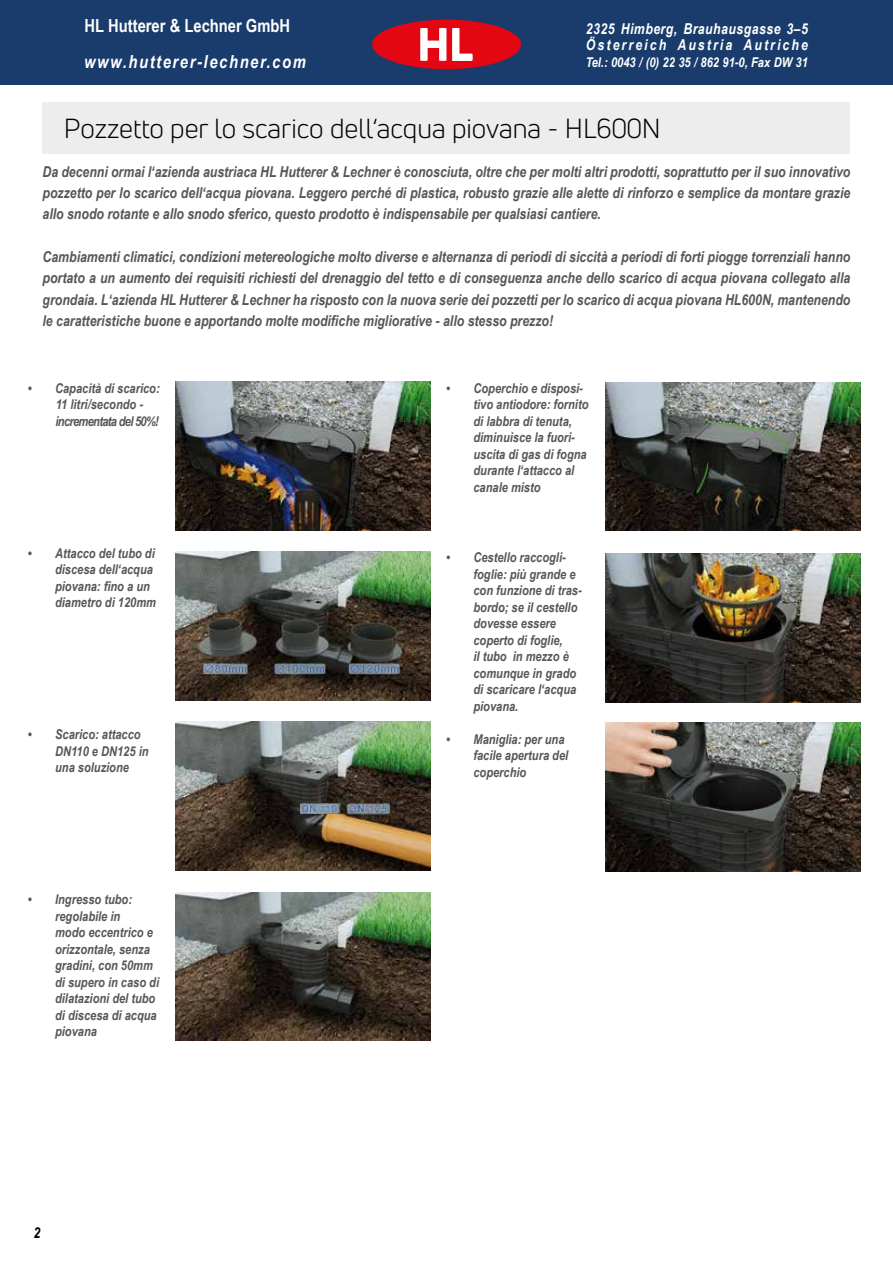
<style>
.page{position:relative;width:893px;height:1263px;background:#fff}
.page>*{position:absolute;margin:0;border:0;box-sizing:border-box;transform-origin:0 0}
.t1{font:27px "Uni Neue";color:#000}
.t2{font:700 18px/30px "Arial Narrow";color:#fff}
.t3{font:italic 700 18px "Arial Narrow";letter-spacing:.09em;color:#fff}
.t4{font:italic 700 15px/21.3px "Arial Narrow";color:#575756;text-align:justify}
.t5{font:italic 700 15px/16.5px "Arial Narrow";letter-spacing:.14em;color:#fff}
.t6{font:italic 700 15px "Arial Narrow";color:#000}
.t7{font:italic 700 13.5px/16.5px "Arial Narrow";color:#575756}
.t8{font:italic 700 13.5px "Arial Narrow";color:#fff}
</style>
<div class="page">
<div style="left:0;top:0;width:893px;height:85px;background:#193c6c"></div>
<div style="left:372px;top:20px;width:149px;height:49px;background:#e30613;border-radius:50%"></div>
<svg style="left:452px;top:28px;width:21px;height:33px"></svg>
<svg style="left:420px;top:28px;width:26px;height:33px"></svg>
<img style="left:175px;top:382px;width:255px;height:149px">
<img style="left:175px;top:552px;width:255px;height:149px">
<img style="left:175px;top:722px;width:255px;height:149px">
<img style="left:175px;top:892px;width:255px;height:149px">
<img style="left:605px;top:382px;width:256px;height:149px">
<img style="left:605px;top:554px;width:256px;height:148px">
<img style="left:605px;top:723px;width:256px;height:149px">
<div style="left:43px;top:102px;width:807px;height:51px;background:#ededed"></div>
<img style="left:300px;top:804px;width:41px;height:10px">
<p class="t2" style="left:85px;top:9px;width:207px">HL Hutterer &amp; Lechner GmbH<br>EAN 9003076 +</p>
<p class="t5" style="left:586px;top:19px;width:224px">2325 Himberg, Brauhausgasse 3–5<br>Österreich Austria Autriche</p>
<p class="t3" style="left:84px;top:48px;width:223px">www.hutterer-lechner.com</p>
<p class="t8" style="left:586px;top:52px;width:223px">Tel.: 0043 / (0) 22 35 / 862 91-0, Fax DW 31</p>
<h1 class="t1" style="left:64px;top:112px;width:599px">Pozzetto per lo scarico dell‘acqua piovana - HL600N</h1>
<p class="t4" style="left:43px;top:160px;width:809px">Da decenni ormai l‘azienda austriaca HL Hutterer &amp; Lechner è conosciuta, oltre che per molti altri prodotti, soprattutto per il suo innovativo pozzetto per lo scarico dell‘acqua piovana. Leggero perché di plastica, robusto grazie alle alette di rinforzo e semplice da montare grazie allo snodo rotante e allo snodo sferico, questo prodotto è indispensabile per qualsiasi cantiere.</p>
<p class="t4" style="left:43px;top:245px;width:809px">Cambiamenti climatici, condizioni metereologiche molto diverse e alternanza di periodi di siccità a periodi di forti piogge torrenziali hanno portato a un aumento dei requisiti richiesti del drenaggio del tetto e di conseguenza anche dello scarico di acqua piovana collegato alla grondaia. L‘azienda HL Hutterer &amp; Lechner ha risposto con la nuova serie dei pozzetti per lo scarico di acqua piovana HL600N, mantenendo le caratteristiche buone e apportando molte modifiche migliorative - allo stesso prezzo!</p>
<p class="t7" style="left:56px;top:379px;width:106px;text-indent:-27px">• Capacità di scarico:<br>11 litri/secondo - incrementata del 50%!</p>
<p class="t7" style="left:55px;top:544px;width:102px;text-indent:-27px">• Attacco del tubo di discesa dell‘acqua piovana: fino a un diametro di 120mm</p>
<p class="t7" style="left:55px;top:725px;width:95px;text-indent:-27px">• Scarico: attacco<br>DN110 e DN125 in una soluzione</p>
<p class="t7" style="left:55px;top:890px;width:105px;text-indent:-27px">• Ingresso tubo: regolabile in<br>modo eccentrico e orizzontale, senza gradini, con 50mm di supero in caso di dilatazioni del tubo di discesa di acqua piovana</p>
<p class="t6" style="left:33px;top:1221px;width:8px">2</p>
<p class="t7" style="left:473px;top:379px;width:117px;text-indent:-27px">• Coperchio e disposi&shy;tivo antiodore: fornito di labbra di tenuta, diminuisce la fuori&shy;uscita di gas di fogna durante l‘attacco al canale misto</p>
<p class="t7" style="left:473px;top:548px;width:110px;text-indent:-27px">• Cestello raccogli&shy;foglie: più grande e con funzione di tras&shy;bordo; se il cestello dovesse essere coperto di foglie,<br>il tubo in mezzo è comunque in grado di scaricare l‘acqua piovana.</p>
<p class="t7" style="left:473px;top:730px;width:96px;text-indent:-27px">• Maniglia: per una facile apertura del coperchio</p>
</div>
